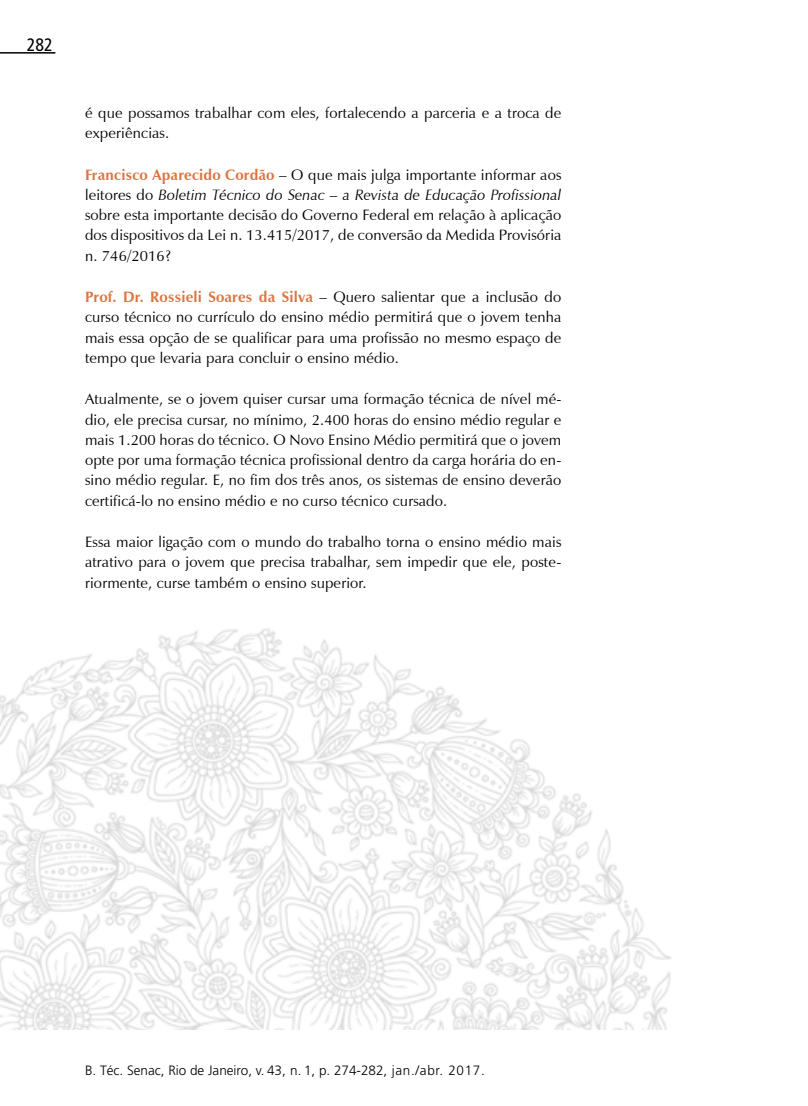
<style>
.page{position:relative;width:808px;height:1106px;background:#fff}
.page>*{position:absolute;margin:0;border:0;box-sizing:border-box;transform-origin:0 0}
.t1{font:condensed 18px "Frutiger";color:#000}
.t2{font:15px/20.2px "Zapf Humanist 601 BT";letter-spacing:.01em;color:#000;text-align:justify}
.t3{font:300 13.5px "Frutiger";color:#000}
.s1{font-weight:700;color:#db7642}
.s2{font-style:italic}
</style>
<div class="page">
<hr style="left:0;top:52px;width:55px;height:2px;background:#000">
<img style="left:0;top:628px;width:671px;height:401px">
<p class="t1" style="left:27px;top:35px;width:27px">282</p>
<p class="t2" style="left:85px;top:102px;width:478px">é que possamos trabalhar com eles, fortalecendo a parceria e a troca de experiências.</p>
<p class="t2" style="left:85px;top:164px;width:478px"><span class="s1">Francisco Aparecido Cordão</span> – O que mais julga importante informar aos leitores do <span class="s2">Boletim Técnico do Senac – a Revista de Educação Profissional </span>sobre esta importante decisão do Governo Federal em relação à aplicação dos dispositivos da Lei n. 13.415/2017, de conversão da Medida Provisória n. 746/2016?</p>
<p class="t2" style="left:85px;top:287px;width:478px"><span class="s1">Prof. Dr. Rossieli Soares da Silva</span> – Quero salientar que a inclusão do curso técnico no currículo do ensino médio permitirá que o jovem tenha mais essa opção de se qualificar para uma profissão no mesmo espaço de tempo que levaria para concluir o ensino médio.</p>
<p class="t2" style="left:85px;top:389px;width:478px">Atualmente, se o jovem quiser cursar uma formação técnica de nível mé&shy;dio, ele precisa cursar, no mínimo, 2.400 horas do ensino médio regular e mais 1.200 horas do técnico. O Novo Ensino Médio permitirá que o jovem opte por uma formação técnica profissional dentro da carga horária do en&shy;sino médio regular. E, no fim dos três anos, os sistemas de ensino deverão certificá-lo no ensino médio e no curso técnico cursado.</p>
<p class="t2" style="left:85px;top:532px;width:478px">Essa maior ligação com o mundo do trabalho torna o ensino médio mais atrativo para o jovem que precisa trabalhar, sem impedir que ele, poste&shy;riormente, curse também o ensino superior.</p>
<p class="t3" style="left:85px;top:1062px;width:401px">B. Téc. Senac, Rio de Janeiro, v. 43, n. 1, p. 274-282, jan./abr. 2017.</p>
</div>
